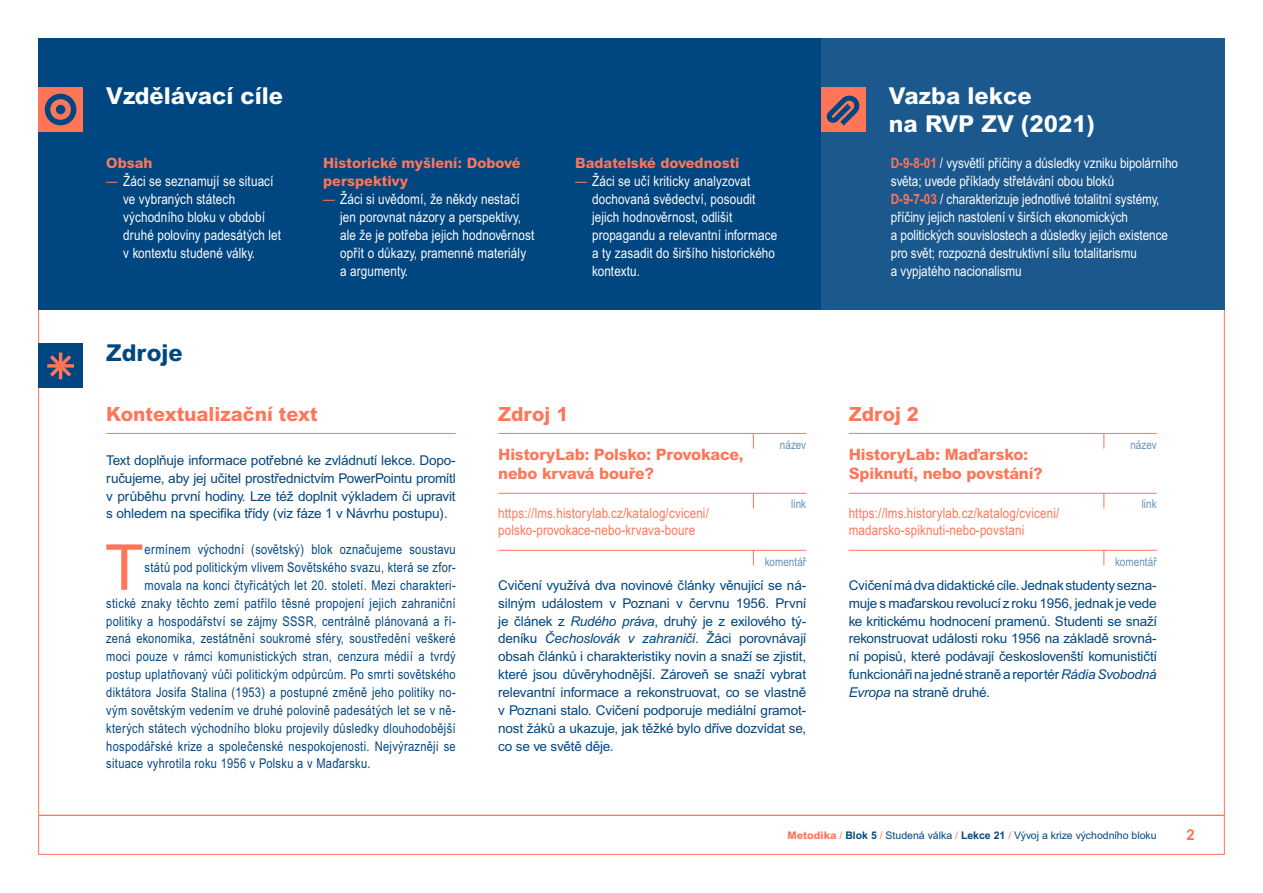
<style>
.page{position:relative;width:1263px;height:893px;background:#fff}
.page>*{position:absolute;margin:0;border:0;box-sizing:border-box;transform-origin:0 0}
.t1{font:63.45px "Arial MT Pro";color:#ff7558}
.t2{font:800 23.25px/27.9px "Arial MT Pro";color:#fff}
.t3{font:800 23.25px "Arial MT Pro";color:#004680}
.t4{font:800 19.5px "Arial MT Pro";color:#ff7558}
.t5{font:800 15.75px/18.9px "Arial MT Pro";letter-spacing:-.01em;color:#ff7558}
.t6{font:700 15px "Arial MT Pro";color:#ff7558}
.t7{font:14.25px/18px "Arial Narrow MT Pro";letter-spacing:.01em;color:#fff}
.t8{font:800 14.25px/18px "Arial MT Pro";color:#ff7558}
.t9{font:14.1px/17px "Arial Narrow MT Pro";letter-spacing:.015em;color:#ff7558}
.t10{font:13.5px/17.9px "Arial MT Pro";letter-spacing:-.01em;color:#004680;text-align:justify}
.t11{font:13.5px "Arial Narrow MT Pro";letter-spacing:.025em;color:#004680}
.t12{font:12px "Arial Narrow MT Pro";letter-spacing:.01em;color:#6690b3}
.t13{font:10.5px "Arial MT Pro";color:#004680}
.s1{color:#ff7558}
.s2{font-weight:700;color:#ff7558}
.s3{font-style:italic}
.s4{font-weight:800;color:#ff7558}
.s5{font-weight:700}
</style>
<div class="page">
<hr style="left:39px;top:815px;width:1186px;height:1px;background:#ff7558">
<div style="left:38px;top:38px;width:1187px;height:271px;background:#004680"></div>
<div style="left:38px;top:87px;width:45px;height:45px;background:#ff7558"></div>
<div style="left:45px;top:94px;width:31px;height:31px;background:#004680;border-radius:50%"></div>
<svg style="left:50px;top:99px;width:21px;height:21px"></svg>
<div style="left:56px;top:105px;width:9px;height:9px;background:#004680;border-radius:50%"></div>
<div style="left:821px;top:38px;width:404px;height:271px;background:#1a588d"></div>
<div style="left:821px;top:87px;width:44px;height:45px;background:#ff7558"></div>
<svg style="left:826px;top:95px;width:34px;height:30px"></svg>
<div style="left:38px;top:344px;width:45px;height:44px;background:#004680"></div>
<svg style="left:47px;top:352px;width:27px;height:28px"></svg>
<hr style="left:849px;top:550px;width:308px;height:1px;background:#ff7558">
<svg style="left:1103px;top:550px;width:1px;height:15px"></svg>
<hr style="left:498px;top:550px;width:308px;height:1px;background:#ff7558">
<svg style="left:753px;top:551px;width:1px;height:14px"></svg>
<hr style="left:849px;top:493px;width:308px;height:1px;background:#ff7558">
<svg style="left:1103px;top:493px;width:1px;height:15px"></svg>
<hr style="left:498px;top:493px;width:308px;height:1px;background:#ff7558">
<svg style="left:753px;top:493px;width:1px;height:15px"></svg>
<hr style="left:849px;top:433px;width:308px;height:1px;background:#ff7558">
<svg style="left:1103px;top:434px;width:1px;height:15px"></svg>
<hr style="left:498px;top:433px;width:308px;height:1px;background:#ff7558">
<svg style="left:753px;top:434px;width:1px;height:15px"></svg>
<hr style="left:106px;top:433px;width:350px;height:1px;background:#ff7558">
<h2 class="t2" style="left:106px;top:82px;width:178px">Vzdělávací cíle</h2>
<h2 class="t2" style="left:889px;top:82px;width:208px">Vazba lekce<br>na RVP ZV (2021)</h2>
<p class="t8" style="left:106px;top:154px;width:48px">Obsah</p>
<p class="t7" style="left:123px;top:172px;width:159px;text-indent:-17px"><span class="s1">—</span> Žáci se seznamují se situací ve vybraných státech východního bloku v období druhé poloviny padesátých let v kontextu studené války.</p>
<p class="t7" style="left:891px;top:154px;width:289px"><span class="s2">D-9-8-01</span> / vysvětlí příčiny a důsledky vzniku bipolárního světa; uvede příklady střetávání obou bloků<br><span class="s2">D-9-7-03</span> / charakterizuje jednotlivé totalitní systémy, příčiny jejich nastolení v širších ekonomických<br>a politických souvislostech a důsledky jejich existence pro svět; rozpozná destruktivní sílu totalitarismu<br>a vypjatého nacionalismu</p>
<p class="t8" style="left:323px;top:154px;width:199px">Historické myšlení: Dobové perspektivy</p>
<p class="t7" style="left:340px;top:190px;width:196px;text-indent:-17px"><span class="s1">—</span> Žáci si uvědomí, že někdy nestačí jen porovnat názory a perspektivy, ale že je potřeba jejich hodnověrnost opřít o důkazy, pramenné materiály a argumenty.</p>
<p class="t8" style="left:575px;top:154px;width:166px">Badatelské dovednosti</p>
<p class="t7" style="left:592px;top:172px;width:187px;text-indent:-17px"><span class="s1">—</span> Žáci se učí kriticky analyzovat dochovaná svědectví, posoudit jejich hodnověrnost, odlišit propagandu a relevantní informace a ty zasadit do širšího historického kontextu.</p>
<h2 class="t3" style="left:106px;top:338px;width:78px">Zdroje</h2>
<h3 class="t4" style="left:106px;top:402px;width:213px">Kontextualizační text</h3>
<h3 class="t4" style="left:498px;top:402px;width:72px">Zdroj 1</h3>
<h3 class="t4" style="left:849px;top:402px;width:72px">Zdroj 2</h3>
<p class="t10" style="left:106px;top:452px;width:351px">Text doplňuje informace potřebné ke zvládnutí lekce. Dopo&shy;ručujeme, aby jej učitel prostřednictvím PowerPointu promítl v průběhu první hodiny. Lze též doplnit výkladem či upravit s ohledem na specifika třídy (viz fáze 1 v N ávrhu postupu).</p>
<h1 class="t1" style="left:105px;top:531px;width:38px">T</h1>
<p class="t11" style="left:145px;top:541px;width:313px">ermínem východní (sovětský) blok označujeme soustavu</p>
<p class="t11" style="left:145px;top:559px;width:313px">států pod politickým vlivem Sovětského svazu, která se zfor-</p>
<p class="t11" style="left:145px;top:577px;width:313px">movala na konci čtyřicátých let 20. století. Mezi charakteri-</p>
<p class="t11" style="left:106px;top:594px;width:351px">stické znaky těchto zemí patřilo těsné propojení jejich zahraniční</p>
<p class="t11" style="left:106px;top:612px;width:351px">politiky a hospodářství se zájmy SSSR, centrálně plánovaná a ří-</p>
<p class="t11" style="left:106px;top:630px;width:351px">zená ekonomika, zestátnění soukromé sféry, soustředění veškeré</p>
<p class="t11" style="left:106px;top:648px;width:351px">moci pouze v rámci komunistických stran, cenzura médií a tvrdý</p>
<p class="t11" style="left:106px;top:666px;width:351px">postup uplatňovaný vůči politickým odpůrcům. Po smrti sovětského</p>
<p class="t11" style="left:106px;top:684px;width:351px">diktátora Josifa Stalina (1953) a postupné změně jeho politiky no-</p>
<p class="t11" style="left:106px;top:702px;width:351px">vým sovětským vedením ve druhé polovině padesátých let se v ně-</p>
<p class="t11" style="left:106px;top:719px;width:351px">kterých státech východního bloku projevily důsledky dlouhodobější</p>
<p class="t11" style="left:106px;top:737px;width:351px">hospodářské krize a společenské nespokojenosti. Nejvýrazněji se</p>
<p class="t11" style="left:106px;top:755px;width:266px">situace vyhrotila roku 1956 v Polsku a v Maďarsku.</p>
<p class="t5" style="left:498px;top:445px;width:247px">HistoryLab: Polsko: Provokace, nebo krvavá bouře?</p>
<p class="t9" style="left:498px;top:504px;width:212px">https://lms.historylab.cz/katalog/cviceni/ polsko-provokace-nebo-krvava-boure</p>
<p class="t12" style="left:780px;top:437px;width:28px">název</p>
<p class="t12" style="left:1130px;top:437px;width:28px">název</p>
<p class="t5" style="left:849px;top:445px;width:196px">HistoryLab: Maďarsko:<br>Spiknutí, nebo povstání?</p>
<p class="t12" style="left:791px;top:497px;width:17px">link</p>
<p class="t12" style="left:1142px;top:497px;width:17px">link</p>
<p class="t9" style="left:849px;top:504px;width:212px">https://lms.historylab.cz/katalog/cviceni/ madarsko-spiknuti-nebo-povstani</p>
<p class="t12" style="left:765px;top:554px;width:43px">komentář</p>
<p class="t12" style="left:1115px;top:554px;width:43px">komentář</p>
<p class="t10" style="left:498px;top:577px;width:310px">Cvičení využívá dva novinové články věnující se ná&shy;silným událostem v Poznani v červnu 1956. První je článek z <span class="s3">Rudého práva</span>, druhý je z exilového tý&shy;deníku <span class="s3">Čechoslovák v zahraničí</span>. Žáci porovnávají obsah článků i charakteristiky novin a snaží se zjistit, které jsou důvěryhodnější. Zároveň se snaží vybrat relevantní informace a rekonstruovat, co se vlastně v Poznani stalo. Cvičení podporuje mediální gramot&shy;nost žáků a ukazuje, jak těžké bylo dříve dozvídat se, co se ve světě děje.</p>
<p class="t10" style="left:849px;top:577px;width:310px">Cvičení má dva didaktické cíle. Jednak studenty sezna&shy;muje s maďarskou revolucí z roku 1956, jednak je vede ke kritickému hodnocení pramenů. Studenti se snaží rekonstruovat události roku 1956 na základě srovná&shy;ní popisů, které podávají českoslovenští komunističtí funkcionáři na jedné straně a reportér <span class="s3">Rádia Svobodná Evropa</span> na straně druhé.</p>
<p class="t13" style="left:787px;top:829px;width:371px"><span class="s4">Metodika</span> <span class="s1">/</span> <span class="s5">Blok 5</span> <span class="s1">/</span> Studená válka <span class="s1">/</span> <span class="s5">Lekce 21</span> <span class="s1">/</span> Vývoj a krize východního bloku</p>
<p class="t6" style="left:1186px;top:826px;width:10px">2</p>
</div>
